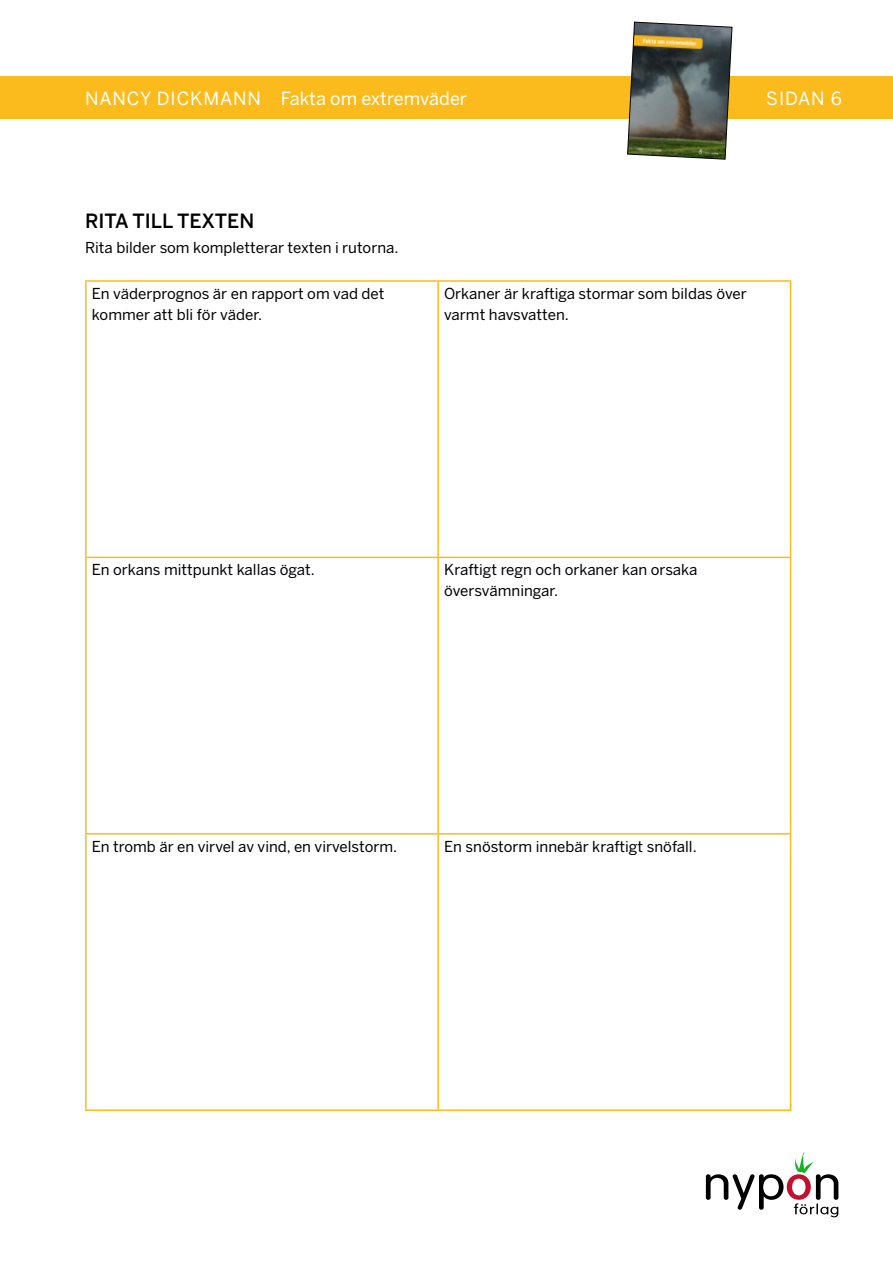
<style>
.page{position:relative;width:893px;height:1263px;background:#fff}
.page>*{position:absolute;margin:0;border:0;box-sizing:border-box;transform-origin:0 0}
.t1{font:500 19.5px "Benton Sans";color:#000}
.t2{font:18px "Benton Sans";letter-spacing:.005em;color:#fff}
.t3{font:15px/21px "Benton Sans";color:#000}
</style>
<div class="page">
<div style="left:0;top:77px;width:893px;height:42px;background:#fbbb1d"></div>
<img style="left:627px;top:21px;width:106px;height:139px">
<svg style="left:706px;top:1152px;width:132px;height:65px"></svg>
<hr style="left:85px;top:280px;width:353px;height:2px;background:#fbbb1d">
<hr style="left:85px;top:282px;width:2px;height:275px;background:#fbbb1d">
<hr style="left:438px;top:280px;width:353px;height:2px;background:#fbbb1d">
<hr style="left:437px;top:282px;width:2px;height:275px;background:#fbbb1d">
<hr style="left:790px;top:282px;width:1px;height:275px;background:#fbbb1d">
<hr style="left:85px;top:557px;width:353px;height:1px;background:#fbbb1d">
<hr style="left:85px;top:558px;width:2px;height:275px;background:#fbbb1d">
<hr style="left:438px;top:557px;width:353px;height:1px;background:#fbbb1d">
<hr style="left:437px;top:558px;width:2px;height:275px;background:#fbbb1d">
<hr style="left:790px;top:558px;width:1px;height:275px;background:#fbbb1d">
<hr style="left:85px;top:833px;width:353px;height:1px;background:#fbbb1d">
<hr style="left:85px;top:834px;width:2px;height:275px;background:#fbbb1d">
<hr style="left:438px;top:833px;width:353px;height:1px;background:#fbbb1d">
<hr style="left:437px;top:834px;width:2px;height:275px;background:#fbbb1d">
<hr style="left:790px;top:834px;width:1px;height:275px;background:#fbbb1d">
<hr style="left:85px;top:1109px;width:353px;height:2px;background:#fbbb1d">
<hr style="left:438px;top:1109px;width:353px;height:2px;background:#fbbb1d">
<p class="t2" style="left:85px;top:88px;width:384px">NANCY DICKMANN Fakta om extremväder</p>
<p class="t2" style="left:766px;top:88px;width:77px">SIDAN 6</p>
<h1 class="t1" style="left:85px;top:210px;width:171px">RITA TILL TEXTEN</h1>
<p class="t3" style="left:85px;top:238px;width:315px">Rita bilder som kompletterar texten i rutorna.</p>
<p class="t3" style="left:92px;top:283px;width:294px">En väderprognos är en rapport om vad det kommer att bli för väder.</p>
<p class="t3" style="left:444px;top:283px;width:304px">Orkaner är kraftiga stormar som bildas över varmt havsvatten.</p>
<p class="t3" style="left:92px;top:559px;width:225px">En orkans mittpunkt kallas ögat.</p>
<p class="t3" style="left:444px;top:559px;width:255px">Kraftigt regn och orkaner kan orsaka översvämningar.</p>
<p class="t3" style="left:92px;top:836px;width:307px">En tromb är en virvel av vind, en virvelstorm.</p>
<p class="t3" style="left:444px;top:836px;width:254px">En snöstorm innebär kraftigt snöfall.</p>
</div>
